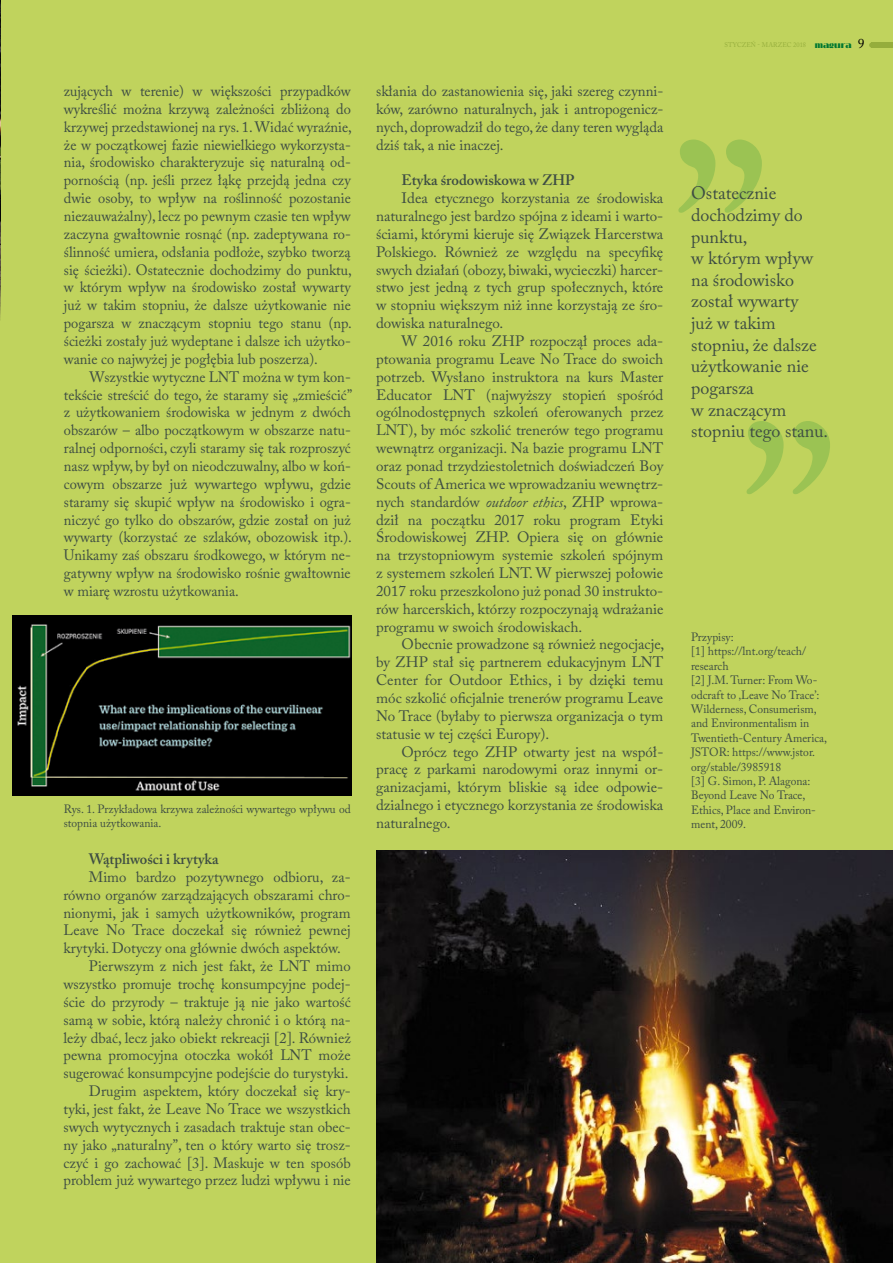
<style>
.page{position:relative;width:893px;height:1263px;background:#c0d35d}
.page>*{position:absolute;margin:0;border:0;box-sizing:border-box;transform-origin:0 0}
.t1{font:18px/21.6px "Adobe Caslon Pro";color:#3e4d43}
.t2{font:15px/17.9px "Adobe Caslon Pro";color:#3e4d43;text-align:justify}
.t3{font:15px/17.9px "Adobe Caslon Pro";color:#3e4d43;text-align:justify;scale:.96 1}
.t4{font:600 15px "Adobe Caslon Pro";color:#3e4d43}
.t5{font:12px/14.4px "Adobe Caslon Pro";color:#3e4d43;scale:.96 1}
.t6{font:700 8.25px "Broadway";color:#007731}
.t7{font:6.75px "Adobe Caslon Pro";letter-spacing:.015em;color:#95ad3c;scale:.95 1}
.s1{font-style:italic}
.s2{font-family:"Adobe Caslon Pro";font-weight:400;font-size:13.5px;color:#000}
</style>
<div class="page">
<img style="left:0;top:0;width:1px;height:320px">
<svg style="left:678px;top:140px;width:84px;height:73px"></svg>
<svg style="left:747px;top:421px;width:83px;height:73px"></svg>
<div style="left:872px;top:43px;width:21px;height:5px;background:#95ad3c"></div>
<svg style="left:869px;top:43px;width:3px;height:5px"></svg>
<img style="left:13px;top:615px;width:338px;height:180px">
<img style="left:376px;top:850px;width:517px;height:413px">
<p class="t3" style="left:64px;top:82px;width:301px">zujących w terenie) w większości przypadków wykreślić można krzywą zależności zbliżoną do krzywej przedstawionej na rys. 1. Widać wyraźnie, że w początkowej fazie niewielkiego wykorzysta&shy;nia, środowisko charakteryzuje się naturalną od&shy;pornością (np. jeśli przez łąkę przejdą jedna czy dwie osoby, to wpływ na roślinność pozostanie niezauważalny), lecz po pewnym czasie ten wpływ zaczyna gwałtownie rosnąć (np. zadeptywana ro&shy;ślinność umiera, odsłania podłoże, szybko tworzą się ścieżki). Ostatecznie dochodzimy do punktu, w którym wpływ na środowisko został wywarty już w takim stopniu, że dalsze użytkowanie nie pogarsza w znaczącym stopniu tego stanu (np. ścieżki zostały już wydeptane i dalsze ich użytko&shy;wanie co najwyżej je pogłębia lub poszerza).</p>
<p class="t3" style="left:64px;top:368px;width:302px;text-indent:26px">Wszystkie wytyczne LNT można w tym kon&shy;tekście streścić do tego, że staramy się „zmieścić” z użytkowaniem środowiska w jednym z dwóch obszarów – albo początkowym w obszarze natu&shy;ralnej odporności, czyli staramy się tak rozproszyć nasz wpływ, by był on nieodczuwalny, albo w koń&shy;cowym obszarze już wywartego wpływu, gdzie staramy się skupić wpływ na środowisko i ogra&shy;niczyć go tylko do obszarów, gdzie został on już wywarty (korzystać ze szlaków, obozowisk itp.).<br>Unikamy zaś obszaru środkowego, w którym ne&shy;gatywny wpływ na środowisko rośnie gwałtownie w miarę wzrostu użytkowania.</p>
<p class="t5" style="left:64px;top:801px;width:300px">Rys. 1. Przykładowa krzywa zależności wywartego wpływu od stopnia użytkowania.</p>
<p class="t4" style="left:89px;top:850px;width:131px">Wątpliwości i krytyka</p>
<p class="t2" style="left:89px;top:868px;width:263px">Mimo bardzo pozytywnego odbioru, za-</p>
<p class="t2" style="left:63px;top:886px;width:289px">równo organów zarządzających obszarami chro-</p>
<p class="t2" style="left:63px;top:903px;width:289px">nionymi, jak i samych użytkowników, program</p>
<p class="t2" style="left:63px;top:921px;width:289px">Leave No Trace doczekał się również pewnej</p>
<p class="t2" style="left:63px;top:939px;width:279px">krytyki. Dotyczy ona głównie dwóch aspektów.</p>
<p class="t2" style="left:89px;top:957px;width:263px">Pierwszym z nich jest fakt, że LNT mimo</p>
<p class="t2" style="left:63px;top:975px;width:289px">wszystko promuje trochę konsumpcyjne podej-</p>
<p class="t2" style="left:63px;top:993px;width:289px">ście do przyrody – traktuje ją nie jako wartość</p>
<p class="t2" style="left:63px;top:1011px;width:289px">samą w sobie, którą należy chronić i o którą na-</p>
<p class="t2" style="left:63px;top:1028px;width:289px">leży dbać, lecz jako obiekt rekreacji [2]. Również</p>
<p class="t2" style="left:63px;top:1046px;width:289px">pewna promocyjna otoczka wokół LNT może</p>
<p class="t2" style="left:63px;top:1064px;width:286px">sugerować konsumpcyjne podejście do turystyki.</p>
<p class="t2" style="left:89px;top:1082px;width:263px">Drugim aspektem, który doczekał się kry-</p>
<p class="t2" style="left:63px;top:1100px;width:289px">tyki, jest fakt, że Leave No Trace we wszystkich</p>
<p class="t2" style="left:63px;top:1118px;width:289px">swych wytycznych i zasadach traktuje stan obec-</p>
<p class="t2" style="left:63px;top:1135px;width:289px">ny jako „naturalny”, ten o który warto się trosz-</p>
<p class="t2" style="left:63px;top:1153px;width:289px">czyć i go zachować [3]. Maskuje w ten sposób</p>
<p class="t2" style="left:63px;top:1171px;width:289px">problem już wywartego przez ludzi wpływu i nie</p>
<p class="t2" style="left:376px;top:82px;width:289px">skłania do zastanowienia się, jaki szereg czynni&shy;ków, zarówno naturalnych, jak i antropogenicz&shy;nych, doprowadził do tego, że dany teren wygląda dziś tak, a nie inaczej.</p>
<p class="t4" style="left:402px;top:171px;width:174px">Etyka środowiskowa w ZHP</p>
<p class="t2" style="left:376px;top:189px;width:289px;text-indent:26px">Idea etycznego korzystania ze środowiska naturalnego jest bardzo spójna z ideami i warto&shy;ściami, którymi kieruje się Związek Harcerstwa Polskiego. Również ze względu na specyfikę swych działań (obozy, biwaki, wycieczki) harcer&shy;stwo jest jedną z tych grup społecznych, które w stopniu większym niż inne korzystają ze śro&shy;dowiska naturalnego.</p>
<p class="t2" style="left:376px;top:332px;width:289px;text-indent:26px">W 2016 roku ZHP rozpoczął proces ada&shy;ptowania programu Leave No Trace do swoich potrzeb. Wysłano instruktora na kurs Master Educator LNT (najwyższy stopień spośród ogólnodostępnych szkoleń oferowanych przez LNT), by móc szkolić trenerów tego programu wewnątrz organizacji. Na bazie programu LNT oraz ponad trzydziestoletnich doświadczeń Boy Scouts of America we wprowadzaniu wewnętrz&shy;nych standardów <span class="s1">outdoor ethics</span>, ZHP wprowa&shy;dził na początku 2017 roku program Etyki Środowiskowej ZHP. Opiera się on głównie na trzystopniowym systemie szkoleń spójnym z systemem szkoleń LNT. W pierwszej połowie 2017 roku przeszkolono już ponad 30 instrukto&shy;rów harcerskich, którzy rozpoczynają wdrażanie programu w swoich środowiskach.</p>
<p class="t2" style="left:376px;top:635px;width:290px;text-indent:26px">Obecnie prowadzone są również negocjacje, by ZHP stał się partnerem edukacyjnym LNT Center for Outdoor Ethics, i by dzięki temu móc szkolić oficjalnie trenerów programu Leave No Trace (byłaby to pierwsza organizacja o tym statusie w tej części Europy).</p>
<p class="t2" style="left:376px;top:742px;width:289px;text-indent:26px">Oprócz tego ZHP otwarty jest na współ&shy;pracę z parkami narodowymi oraz innymi or&shy;ganizacjami, którym bliskie są idee odpowie&shy;dzialnego i etycznego korzystania ze środowiska naturalnego.</p>
<p class="t7" style="left:728px;top:41px;width:6px">t</p>
<p class="t6" style="left:815px;top:40px;width:51px">magura <span class="s2">9</span></p>
<p class="t7" style="left:724px;top:41px;width:87px">styczeń - marzec 2018</p>
<p class="t1" style="left:691px;top:182px;width:139px">Ostatecznie dochodzimy do punktu,<br>w którym wpływ na środowisko został wywarty<br>już w takim stopniu, że dalsze użytkowanie nie pogarsza<br>w znaczącym stopniu tego stanu.</p>
<p class="t5" style="left:691px;top:630px;width:143px">Przypisy:<br>[1] https://lnt.org/teach/ research<br>[2] J.M. Turner: From Wo&shy;odcraft to ‚Leave No Trace’:<br>Wilderness, Consumerism, and Environmentalism in<br>Twentieth-Century America,<br>JSTOR: https://www.jstor. org/stable/3985918<br>[3] G. Simon, P. Alagona:<br>Beyond Leave No Trace,<br>Ethics, Place and Environ&shy;ment, 2009.</p>
</div>
